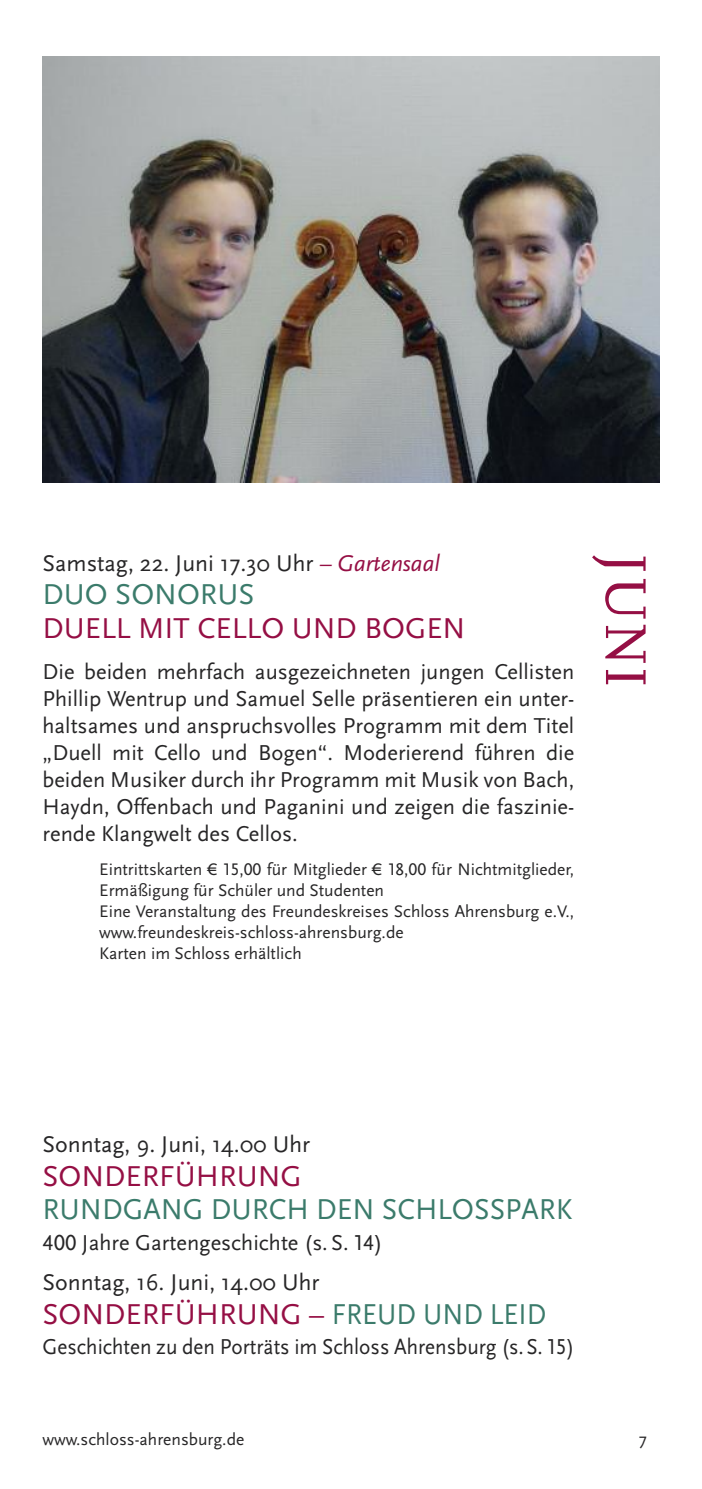
<style>
.page{position:relative;width:702px;height:1489px;background:#fff}
.page>*{position:absolute;margin:0;border:0;box-sizing:border-box;transform-origin:0 0}
.t1{font:60px "FF Scala";color:#950f44}
.t2{font:30px "Scala Sans";color:#950f44}
.t3{font:30px "Scala Sans";color:#3b7b6b}
.t4{font:23.75px "Scala Sans";color:#272627}
.t5{font:22.5px/27px "Scala Sans LF";color:#272627;text-align:justify}
.t6{font:22.5px "Scala Sans LF";color:#272627;scale:.94 1}
.t7{font:17.5px/21px "Scala Sans LF";color:#272627}
.t8{font:17.5px "Scala Sans";color:#272627}
.s1{font-family:"Scala Sans LF";font-style:italic;color:#950f44}
.s2{color:#3b7b6b}
</style>
<div class="page">
<img style="left:43px;top:57px;width:616px;height:425px">
<p class="t4" style="left:43px;top:551px;width:399px">Samstag, 22. Juni 17.30 Uhr <span class="s1">– Gartensaal</span></p>
<h2 class="t3" style="left:43px;top:579px;width:213px">DUO SONORUS</h2>
<h2 class="t2" style="left:43px;top:613px;width:424px">DUELL MIT CELLO UND BOGEN</h2>
<p class="t5" style="left:43px;top:659px;width:533px">Die beiden mehrfach ausgezeichneten jungen Cellisten Phillip Wentrup und Samuel Selle präsentieren ein unter&shy;haltsames und anspruchsvolles Programm mit dem Titel „Duell mit Cello und Bogen“. Moderierend führen die beiden Musiker durch ihr Programm mit Musik von Bach, Haydn, Offenbach und Paganini und zeigen die faszinie&shy;rende Klangwelt des Cellos.</p>
<p class="t7" style="left:99px;top:859px;width:476px">Eintrittskarten € 15,00 für Mitglieder € 18,00 für Nichtmitglieder, Ermäßigung für Schüler und Studenten<br>Eine Veranstaltung des Freundeskreises Schloss Ahrensburg e.V., www.freundeskreis-schloss-ahrensburg.de<br>Karten im Schloss erhältlich</p>
<h1 class="t1" style="left:661px;top:553px;width:137px;rotate:90deg">JUNI</h1>
<p class="t4" style="left:43px;top:1132px;width:269px">Sonntag, 9. Juni, 14.00 Uhr</p>
<h2 class="t2" style="left:43px;top:1160px;width:261px">SONDERFÜHRUNG</h2>
<h2 class="t3" style="left:43px;top:1194px;width:531px">RUNDGANG DURCH DEN SCHLOSSPARK</h2>
<p class="t5" style="left:43px;top:1229px;width:342px">400 Jahre Gartengeschichte (s. S. 14)</p>
<p class="t4" style="left:43px;top:1270px;width:278px">Sonntag, 16. Juni, 14.00 Uhr</p>
<h2 class="t2" style="left:43px;top:1298px;width:505px">SONDERFÜHRUNG – <span class="s2">FREUD UND LEID</span></h2>
<p class="t6" style="left:43px;top:1335px;width:567px">Geschichten zu den Porträts im Schloss Ahrensburg (s.S.15)</p>
<p class="t8" style="left:43px;top:1430px;width:203px">www.schloss-ahrensburg.de</p>
<p class="t8" style="left:638px;top:1430px;width:10px">7</p>
</div>
